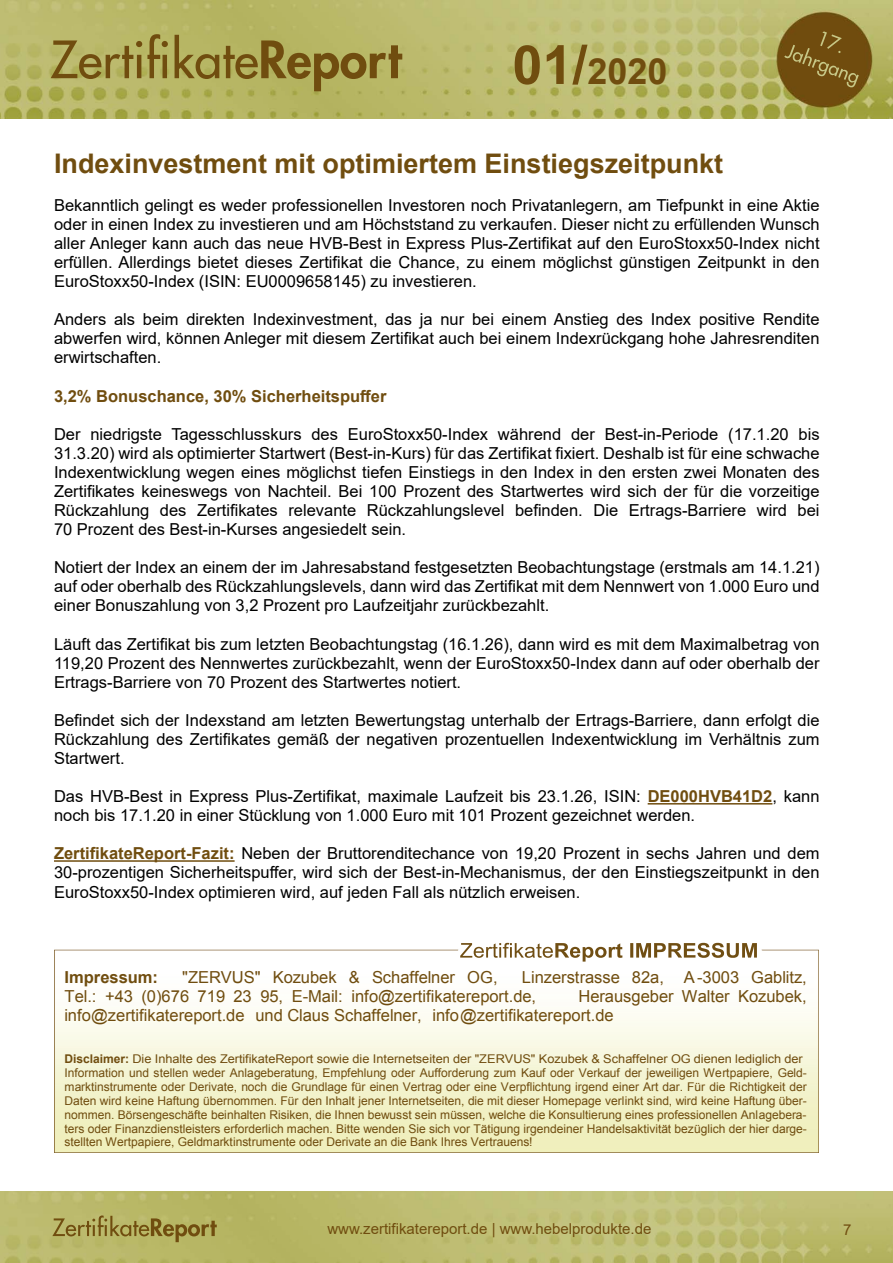
<style>
.page{position:relative;width:893px;height:1263px;background:#fff}
.page>*{position:absolute;margin:0;border:0;box-sizing:border-box;transform-origin:0 0}
.t1{font:700 36px "Arial";color:#704d0f}
.t2{font:700 27px "Arial";color:#704d0f}
.t3{font:16.5px/19px "Arial";color:#000;text-align:justify}
.t4{font:16.5px/19px "Arial";color:#704d0f}
.t5{font:700 16.5px "Arial";color:#704d0f}
.t6{font:15px "Arial";color:#704d0f}
.t7{font:12px/13.8px "Arial";letter-spacing:-.005em;color:#704d0f;scale:1.06 1}
.s1{font-size:54px}
.s2{font-weight:700;color:#704d0f}
.s3{font-weight:700}
</style>
<div class="page">
<img style="left:0;top:1192px;width:893px;height:71px">
<img style="left:0;top:0;width:893px;height:119px">
<hr style="left:648px;top:803px;width:124px;height:1px;background:#704d0f">
<hr style="left:54px;top:860px;width:181px;height:2px;background:#704d0f">
<img style="left:54px;top:942px;width:765px;height:210px">
<img style="left:503px;top:943px;width:254px;height:15px">
<h1 class="t1" style="left:512px;top:46px;width:157px"><span class="s1">01/</span>2020</h1>
<h2 class="t2" style="left:54px;top:144px;width:671px">Indexinvestment mit optimiertem Einstiegszeitpunkt</h2>
<p class="t3" style="left:54px;top:195px;width:767px">Bekanntlich gelingt es weder professionellen Investoren noch Privatanlegern, am Tiefpunkt in eine Aktie oder in einen Index zu investieren und am Höchststand zu verkaufen. Dieser nicht zu erfüllenden Wunsch aller Anleger kann auch das neue HVB-Best in Express Plus-Zertifikat auf den EuroStoxx50-Index nicht erfüllen. Allerdings bietet dieses Zertifikat die Chance, zu einem möglichst günstigen Zeitpunkt in den EuroStoxx50-Index (ISIN: EU0009658145) zu investieren.</p>
<p class="t3" style="left:54px;top:310px;width:767px">Anders als beim direkten Indexinvestment, das ja nur bei einem Anstieg des Index positive Rendite abwerfen wird, können Anleger mit diesem Zertifikat auch bei einem Indexrückgang hohe Jahresrenditen erwirtschaften.</p>
<p class="t5" style="left:54px;top:384px;width:334px">3,2% Bonuschance, 30% Sicherheitspuffer</p>
<p class="t3" style="left:54px;top:424px;width:767px">Der niedrigste Tagesschlusskurs des EuroStoxx50-Index während der Best-in-Periode (17.1.20 bis 31.3.20) wird als optimierter Startwert (Best-in-Kurs) für das Zertifikat fixiert. Deshalb ist für eine schwache Indexentwicklung wegen eines möglichst tiefen Einstiegs in den Index in den ersten zwei Monaten des Zertifikates keineswegs von Nachteil. Bei 100 Prozent des Startwertes wird sich der für die vorzeitige Rückzahlung des Zertifikates relevante Rückzahlungslevel befinden. Die Ertrags-Barriere wird bei 70 Prozent des Best-in-Kurses angesiedelt sein.</p>
<p class="t3" style="left:54px;top:558px;width:767px">Notiert der Index an einem der im Jahresabstand festgesetzten Beobachtungstage (erstmals am 14.1.21) auf oder oberhalb des Rückzahlungslevels, dann wird das Zertifikat mit dem Nennwert von 1.000 Euro und einer Bonuszahlung von 3,2 Prozent pro Laufzeitjahr zurückbezahlt.</p>
<p class="t3" style="left:54px;top:634px;width:767px">Läuft das Zertifikat bis zum letzten Beobachtungstag (16.1.26), dann wird es mit dem Maximalbetrag von 119,20 Prozent des Nennwertes zurückbezahlt, wenn der EuroStoxx50-Index dann auf oder oberhalb der Ertrags-Barriere von 70 Prozent des Startwertes notiert.</p>
<p class="t3" style="left:54px;top:710px;width:767px">Befindet sich der Indexstand am letzten Bewertungstag unterhalb der Ertrags-Barriere, dann erfolgt die Rückzahlung des Zertifikates gemäß der negativen prozentuellen Indexentwicklung im Verhältnis zum Startwert.</p>
<p class="t3" style="left:54px;top:787px;width:767px">Das HVB-Best in Express Plus-Zertifikat, maximale Laufzeit bis 23.1.26, ISIN: <span class="s2">DE000HVB41D2</span>, kann noch bis 17.1.20 in einer Stücklung von 1.000 Euro mit 101 Prozent gezeichnet werden.</p>
<p class="t3" style="left:54px;top:844px;width:767px"><span class="s2">ZertifikateReport-Fazit:</span> Neben der Bruttorenditechance von 19,20 Prozent in sechs Jahren und dem 30-prozentigen Sicherheitspuffer, wird sich der Best-in-Mechanismus, der den Einstiegszeitpunkt in den EuroStoxx50-Index optimieren wird, auf jeden Fall als nützlich erweisen.</p>
<p class="t5" style="left:64px;top:966px;width:95px">Impressum:</p>
<p class="t4" style="left:182px;top:968px;width:317px">"ZERVUS" Kozubek &amp; Schaffelner OG,</p>
<p class="t4" style="left:64px;top:968px;width:744px;text-indent:457px">Linzerstrasse 82a, A-3003 Gablitz,<br>Tel.: +43 (0)676 719 23 95, E-Mail: info@zertifikatereport.de,</p>
<p class="t4" style="left:64px;top:987px;width:744px;text-indent:514px">Herausgeber Walter Kozubek, info@zertifikatereport.de und Claus Schaffelner, info@zertifikatereport.de</p>
<p class="t7" style="left:64px;top:1052px;width:702px"><span class="s3">Disclaimer:</span> Die Inhalte des ZertifikateReport sowie die Internetseiten der "ZERVUS" Kozubek &amp; Schaffelner OG dienen lediglich der Information und stellen weder Anlageberatung, Empfehlung oder Aufforderung zum Kauf oder Verkauf der jeweiligen Wertpapiere, Geld&shy;marktinstrumente oder Derivate, noch die Grundlage für einen Vertrag oder eine Verpflichtung irgend einer Art dar. Für die Richtigkeit der Daten wird keine Haftung übernommen. Für den Inhalt jener Internetseiten, die mit dieser Homepage verlinkt sind, wird keine Haftung über&shy;nommen. Börsengeschäfte beinhalten Risiken, die Ihnen bewusst sein müssen, welche die Konsultierung eines professionellen Anlagebera&shy;ters oder Finanzdienstleisters erforderlich machen. Bitte wenden Sie sich vor Tätigung irgendeiner Handelsaktivität bezüglich der hier darge&shy;stellten Wertpapiere, Geldmarktinstrumente oder Derivate an die Bank Ihres Vertrauens!</p>
<p class="t6" style="left:327px;top:1218px;width:326px">www.zertifikatereport.de | www.hebelprodukte.de</p>
<p class="t6" style="left:843px;top:1219px;width:10px">7</p>
</div>
